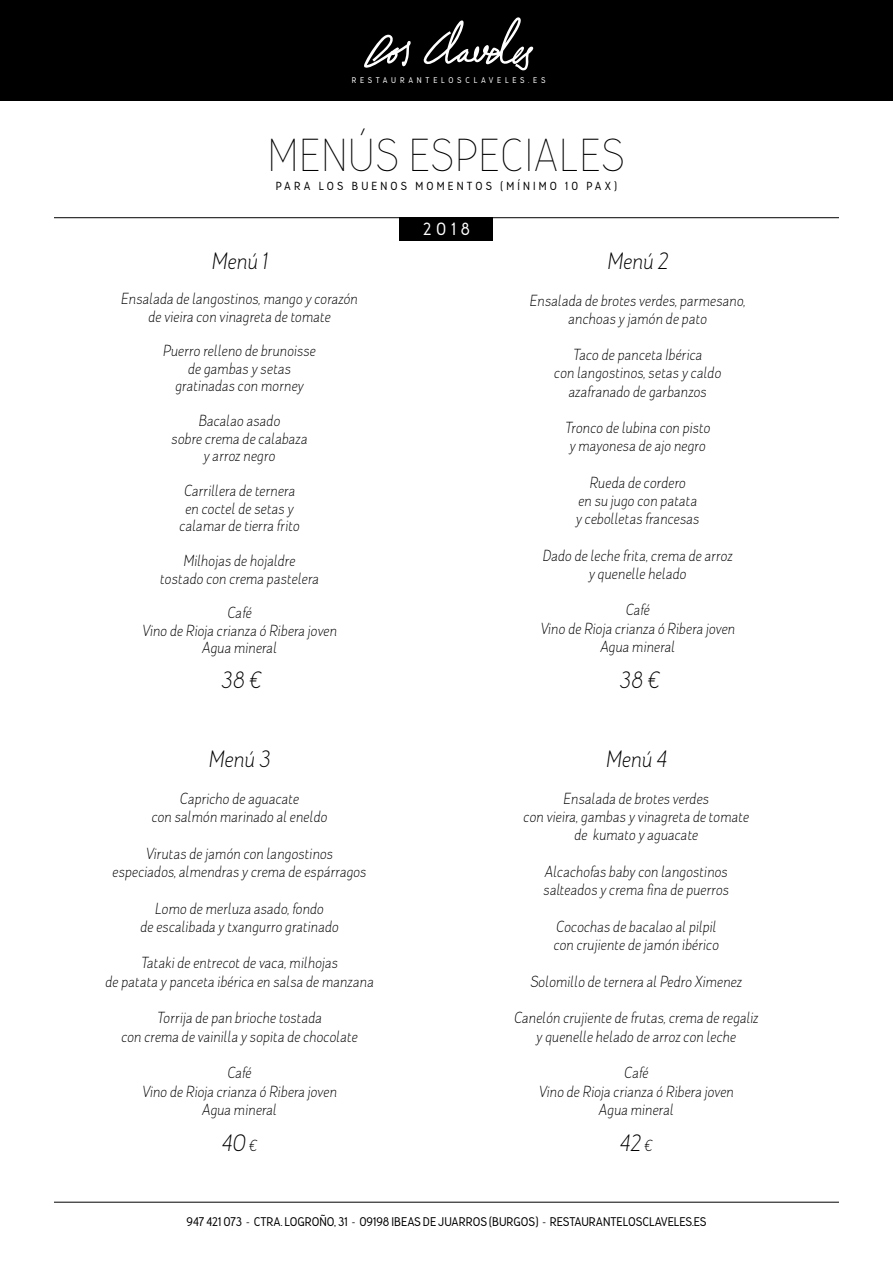
<style>
.page{position:relative;width:893px;height:1263px;background:#fff}
.page>*{position:absolute;margin:0;border:0;box-sizing:border-box;transform-origin:0 0}
.t1{font:100 43.95px "Adoquin";letter-spacing:.01em;color:#000;scale:.95 1}
.t2{font:300 22.5px "Adoquin";color:#000;scale:.95 1}
.t3{font:500 16.8px "Adoquin";color:#fff;scale:.95 1}
.t4{font:300 15.3px/18.3px "Adoquin";color:#000;text-align:center;scale:.95 1}
.t5{font:500 12px "Adoquin";color:#000;scale:.95 1}
.t6{font:500 11.25px "Adoquin";letter-spacing:.3em;color:#000;scale:.95 1}
.t7{font:500 7.95px "Adoquin";letter-spacing:.495em;color:#fff;scale:.95 1}
.s1{font-size:15.3px}
</style>
<div class="page">
<hr style="left:54px;top:1202px;width:785px;height:1px;background:#000">
<div style="left:0;top:0;width:893px;height:100px;background:#000"></div>
<svg style="left:423px;top:17px;width:110px;height:53px"></svg>
<svg style="left:364px;top:35px;width:47px;height:33px"></svg>
<hr style="left:54px;top:217px;width:785px;height:1px;background:#000">
<div style="left:399px;top:217px;width:94px;height:24px;background:#000"></div>
<p class="t7" style="left:352px;top:75px;width:205px">RESTAURANTELOSCLAVELES.ES</p>
<h1 class="t1" style="left:268px;top:129px;width:378px">MENÚS ESPECIALES</h1>
<p class="t6" style="left:276px;top:179px;width:361px">PARA LOS BUENOS MOMENTOS (MÍNIMO 10 PAX)</p>
<h2 class="t2" style="left:211px;top:247px;width:65px">Menú 1</h2>
<p class="t4" style="left:121px;top:290px;width:254px;line-height:17.4px">Ensalada de langostinos,mango y corazón de vieira con vinagreta de tomate</p>
<p class="t4" style="left:163px;top:342px;width:165px;line-height:17.4px">Puerro relleno de brunoisse de gambas y setas gratinadas con morney</p>
<p class="t4" style="left:171px;top:412px;width:148px;line-height:17.4px">Bacalao asado<br>sobre crema de calabaza y arroz negro</p>
<p class="t4" style="left:179px;top:482px;width:131px;line-height:17.4px">Carrillera de ternera en coctelde setas y calamarde tierra frito</p>
<p class="t4" style="left:160px;top:552px;width:171px;line-height:17.4px">Milhoj as de hoj aldre tostado con crema pastelera</p>
<p class="t4" style="left:141px;top:604px;width:210px;line-height:17.4px">Café<br>Vino de Rioja crianza ó Ribera joven<br>Agua mineral</p>
<h2 class="t2" style="left:221px;top:666px;width:48px">38 €</h2>
<h2 class="t2" style="left:208px;top:745px;width:71px">Menú 3</h2>
<p class="t4" style="left:151px;top:789px;width:190px">Capricho de aguacate<br>con salmón marinado aleneldo</p>
<p class="t4" style="left:112px;top:844px;width:272px">Virutas de jamón con langostinos especiados,almendras y crema de espárragos</p>
<p class="t4" style="left:140px;top:899px;width:213px">Lomo de merluza asado,fondo<br>de escalibada y txangurro gratinado</p>
<p class="t4" style="left:105px;top:954px;width:287px">Tatakide entrecotde vaca,milhojas<br>de patata y panceta ibérica en salsa de manzana</p>
<p class="t4" style="left:121px;top:1009px;width:253px">Torrija de pan brioche tostada<br>con crema de vainilla y sopita de chocolate</p>
<p class="t4" style="left:141px;top:1064px;width:210px">Café<br>Vino de Rioja crianza ó Ribera joven<br>Agua mineral</p>
<h2 class="t2" style="left:221px;top:1129px;width:42px">40 <span class="s1">€</span></h2>
<p class="t3" style="left:423px;top:218px;width:51px">2018</p>
<h2 class="t2" style="left:607px;top:247px;width:70px">Menú 2</h2>
<p class="t4" style="left:529px;top:291px;width:232px">Ensalada de brotes verdes,parmesano, anchoas y jamón de pato</p>
<p class="t4" style="left:554px;top:346px;width:180px">Taco de panceta Ibérica<br>con langostinos,setas y caldo azafranado de garbanzos</p>
<p class="t4" style="left:564px;top:419px;width:158px">Tronco de lubina con pisto y mayonesa de ajo negro</p>
<p class="t4" style="left:575px;top:473px;width:134px">Rueda de cordero<br>en su jugo con patata y cebolletas francesas</p>
<p class="t4" style="left:542px;top:546px;width:204px">Dado de leche frita,crema de arroz y quenelle helado</p>
<p class="t4" style="left:540px;top:601px;width:210px">Café<br>Vino de Rioja crianza ó Ribera joven<br>Agua mineral</p>
<h2 class="t2" style="left:619px;top:666px;width:48px">38 €</h2>
<h2 class="t2" style="left:605px;top:745px;width:70px">Menú 4</h2>
<p class="t4" style="left:523px;top:789px;width:242px">Ensalada de brotes verdes<br>con vieira,gambas y vinagreta de tomate de kumato y aguacate</p>
<p class="t4" style="left:543px;top:862px;width:200px;text-align:left">Alcachofas baby con langostinos salteados y crema fina de puerros</p>
<p class="t4" style="left:553px;top:917px;width:179px;text-align:left">Cocochas de bacalao alpilpil con crujiente de jamón ibérico</p>
<p class="t4" style="left:530px;top:972px;width:228px">Solomillo de ternera alPedro Ximenez</p>
<p class="t4" style="left:513px;top:1009px;width:262px">Canelón crujiente de frutas,crema de regaliz y quenelle helado de arroz con leche</p>
<p class="t4" style="left:538px;top:1064px;width:210px">Café<br>Vino de Rioja crianza ó Ribera joven<br>Agua mineral</p>
<h2 class="t2" style="left:619px;top:1129px;width:39px">42 <span class="s1">€</span></h2>
<p class="t5" style="left:186px;top:1214px;width:549px">947 421 073 - CTRA. LOGROÑO, 31 - 09198 IBEAS DE JUARROS (BURGOS) - RESTAURANTELOSCLAVELES.ES</p>
</div>
